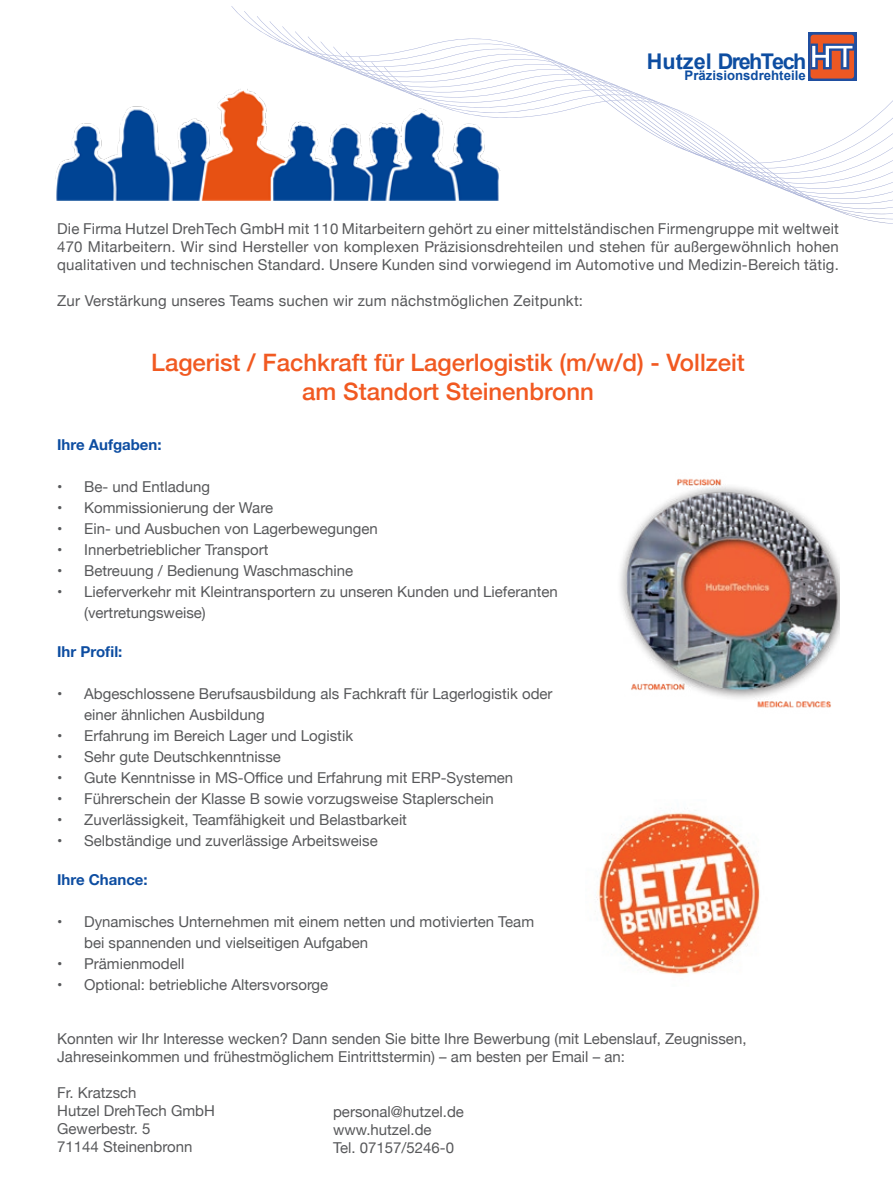
<style>
.page{position:relative;width:893px;height:1191px;background:#fff}
.page>*{position:absolute;margin:0;border:0;box-sizing:border-box;transform-origin:0 0}
.t1{font:500 24px/28.8px "Helvetica Neue";color:#f15921;text-align:center}
.t2{font:700 21.6px "Arial";letter-spacing:-.075em;color:#0d4da1}
.t3{font:15px/18px "Helvetica Neue";color:#57585a}
.t4{font:700 15px "Helvetica Neue";color:#0d4da1}
.t5{font:700 13.2px "Arial";color:#0d4da1}
</style>
<div class="page">
<img style="left:595px;top:810px;width:165px;height:165px">
<svg style="left:500px;top:101px;width:392px;height:101px"></svg>
<svg style="left:885px;top:207px;width:7px;height:17px"></svg>
<svg style="left:654px;top:135px;width:71px;height:2px"></svg>
<img style="left:724px;top:137px;width:161px;height:86px">
<svg style="left:276px;top:40px;width:399px;height:69px"></svg>
<svg style="left:671px;top:144px;width:165px;height:66px"></svg>
<img style="left:620px;top:478px;width:220px;height:230px">
<img style="left:55px;top:88px;width:445px;height:113px">
<svg style="left:808px;top:32px;width:49px;height:49px"></svg>
<div style="left:811px;top:35px;width:43px;height:44px;background:#ed5823;border-radius:3px"></div>
<svg style="left:810px;top:44px;width:44px;height:25px"></svg>
<h2 class="t2" style="left:647px;top:47px;width:161px">Hutzel DrehTech</h2>
<p class="t5" style="left:685px;top:67px;width:123px">Präzisionsdrehteile</p>
<p class="t3" style="left:57px;top:221px;width:783px;text-align:justify">Die Firma Hutzel DrehTech GmbH mit 110 Mitarbeitern gehört zu einer mittelständischen Firmengruppe mit weltweit 470 Mitarbeitern. Wir sind Hersteller von komplexen Präzisionsdrehteilen und stehen für außergewöhnlich hohen qualitativen und technischen Standard. Unsere Kunden sind vorwiegend im Automotive und Medizin-Bereich tätig.</p>
<p class="t3" style="left:57px;top:293px;width:527px">Zur Verstärkung unseres Teams suchen wir zum nächstmöglichen Zeitpunkt:</p>
<h1 class="t1" style="left:151px;top:346px;width:595px">Lagerist / Fachkraft für Lagerlogistik (m/w/d) - Vollzeit am Standort Steinenbronn</h1>
<p class="t4" style="left:57px;top:433px;width:106px">Ihre Aufgaben:</p>
<p class="t3" style="left:57px;top:478px;width:154px">• Be- und Entladung</p>
<p class="t3" style="left:57px;top:499px;width:217px">• Kommissionierung der Ware</p>
<p class="t3" style="left:57px;top:520px;width:322px">• Ein- und Ausbuchen von Lagerbewegungen</p>
<p class="t3" style="left:57px;top:541px;width:213px">• Innerbetrieblicher Transport</p>
<p class="t3" style="left:57px;top:562px;width:297px">• Betreuung / Bedienung Waschmaschine</p>
<p class="t3" style="left:84px;top:582px;width:475px;line-height:21px;text-indent:-27px">• Lieferverkehr mit Kleintransportern zu unseren Kunden und Lieferanten (vertretungsweise)</p>
<p class="t4" style="left:57px;top:640px;width:67px">Ihr Profil:</p>
<p class="t3" style="left:84px;top:684px;width:470px;line-height:21px;text-indent:-27px">• Abgeschlossene Berufsausbildung als Fachkraft für Lagerlogistik oder einer ähnlichen Ausbildung</p>
<p class="t3" style="left:57px;top:727px;width:297px">• Erfahrung im Bereich Lager und Logistik</p>
<p class="t3" style="left:57px;top:748px;width:225px">• Sehr gute Deutschkenntnisse</p>
<p class="t3" style="left:57px;top:769px;width:458px">• Gute Kenntnisse in MS-Office und Erfahrung mit ERP-Systemen</p>
<p class="t3" style="left:57px;top:790px;width:438px">• Führerschein der Klasse B sowie vorzugsweise Staplerschein</p>
<p class="t3" style="left:57px;top:811px;width:351px">• Zuverlässigkeit, Teamfähigkeit und Belastbarkeit</p>
<p class="t3" style="left:57px;top:832px;width:322px">• Selbständige und zuverlässige Arbeitsweise</p>
<p class="t4" style="left:57px;top:868px;width:92px">Ihre Chance:</p>
<p class="t3" style="left:84px;top:912px;width:451px;line-height:21px;text-indent:-27px">• Dynamisches Unternehmen mit einem netten und motivierten Team bei spannenden und vielseitigen Aufgaben</p>
<p class="t3" style="left:57px;top:955px;width:129px">• Prämienmodell</p>
<p class="t3" style="left:57px;top:976px;width:273px">• Optional: betriebliche Altersvorsorge</p>
<p class="t3" style="left:57px;top:1030px;width:691px">Konnten wir Ihr Interesse wecken? Dann senden Sie bitte Ihre Bewerbung (mit Lebenslauf, Zeugnissen,<br>Jahreseinkommen und frühestmöglichem Eintrittstermin) – am besten per Email – an:</p>
<p class="t3" style="left:57px;top:1084px;width:159px">Fr. Kratzsch<br>Hutzel DrehTech GmbH<br>Gewerbestr. 5<br>71144 Steinenbronn</p>
<p class="t3" style="left:333px;top:1103px;width:132px">personal@hutzel.de www.hutzel.de<br>Tel. 07157/5246-0</p>
</div>
